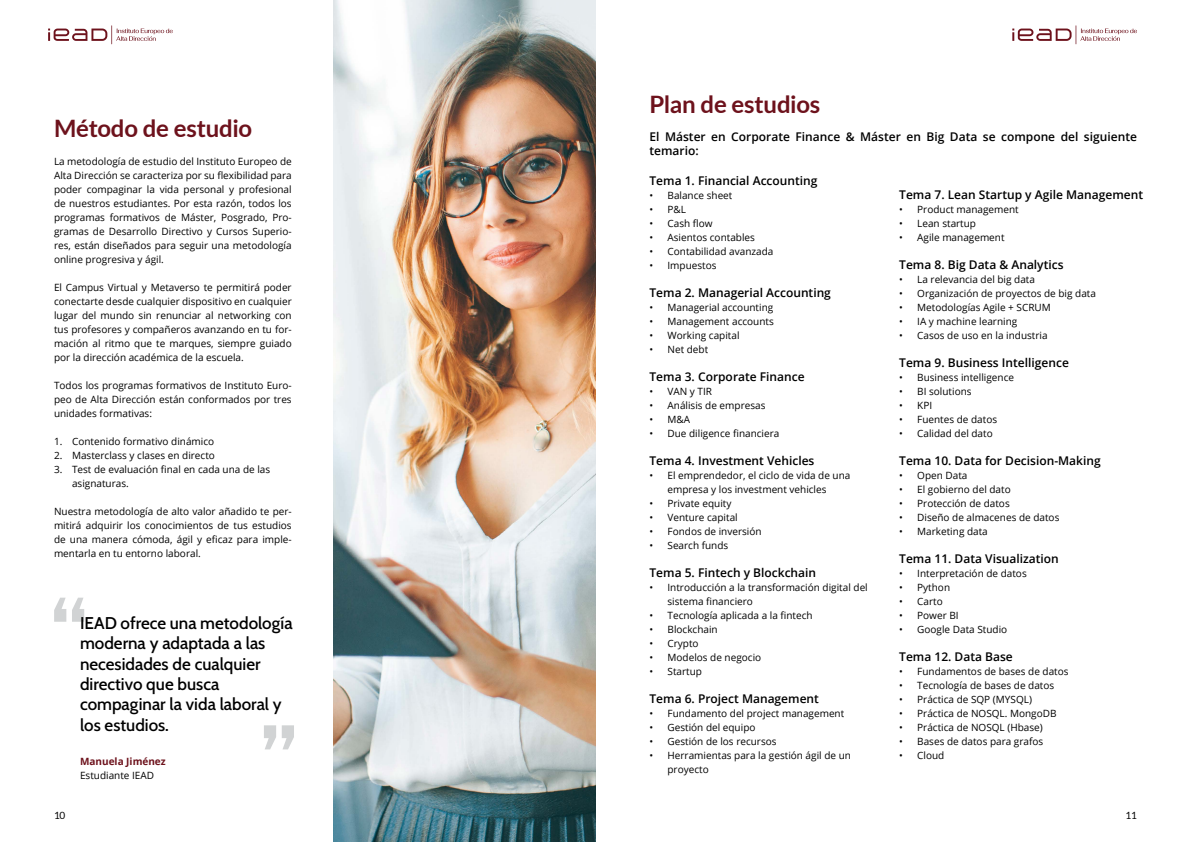
<style>
.page{position:relative;width:1191px;height:842px;background:#fff}
.page>*{position:absolute;margin:0;border:0;box-sizing:border-box;transform-origin:0 0}
.t1{font:94px "Cabin";color:#d1d3d4}
.t2{font:700 24px "Lato";letter-spacing:-.01em;color:#6d121c}
.t3{font:17px/20.4px "Cabin";color:#000}
.t4{font:600 12px/14px "Open Sans";color:#000}
.t5{font:10px/14px "Open Sans";color:#000;text-align:justify}
.t6{font:700 10px "Open Sans";color:#6d121c}
.t7{font:10px "Lato";color:#000}
</style>
<div class="page">
<img style="left:333px;top:0;width:262px;height:842px">
<svg style="left:1012px;top:25px;width:125px;height:19px"></svg>
<svg style="left:48px;top:25px;width:125px;height:19px"></svg>
<h2 class="t2" style="left:54px;top:114px;width:200px">Método de estudio</h2>
<p class="t5" style="left:54px;top:154px;width:239px">La metodología de estudio del Instituto Europeo de Alta Dirección se caracteriza por su flexibilidad para poder compaginar la vida personal y profesional de nuestros estudiantes. Por esta razón, todos los programas formativos de Máster, Posgrado, Pro&shy;gramas de Desarrollo Directivo y Cursos Superio&shy;res, están diseñados para seguir una metodología online progresiva y ágil.</p>
<p class="t5" style="left:54px;top:280px;width:239px">El Campus Virtual y Metaverso te permitirá poder conectarte desde cualquier dispositivo en cualquier lugar del mundo sin renunciar al networking con tus profesores y compañeros avanzando en tu for&shy;mación al ritmo que te marques, siempre guiado por la dirección académica de la escuela.</p>
<p class="t5" style="left:54px;top:378px;width:239px">Todos los programas formativos de Instituto Euro&shy;peo de Alta Dirección están conformados por tres unidades formativas:</p>
<p class="t5" style="left:54px;top:434px;width:162px">1. Contenido formativo dinámico</p>
<p class="t5" style="left:54px;top:448px;width:162px">2. Masterclass y clases en directo</p>
<p class="t5" style="left:72px;top:462px;width:200px;text-indent:-18px">3. Test de evaluación final en cada una de las asignaturas.</p>
<p class="t5" style="left:54px;top:504px;width:239px">Nuestra metodología de alto valor añadido te per&shy;mitirá adquirir los conocimientos de tus estudios de una manera cómoda, ágil y eficaz para imple&shy;mentarla en tu entorno laboral.</p>
<h1 class="t1" style="left:49px;top:558px;width:41px">“</h1>
<h3 class="t3" style="left:80px;top:611px;width:214px">IEAD ofrece una metodología moderna y adaptada a las necesidades de cualquier directivo que busca compaginar la vida laboral y los estudios.</h3>
<p class="t6" style="left:80px;top:754px;width:87px">Manuela Jiménez</p>
<p class="t5" style="left:80px;top:768px;width:76px">Estudiante IEAD</p>
<h1 class="t1" style="left:299px;top:789px;width:41px;rotate:-180deg">“</h1>
<h2 class="t2" style="left:649px;top:91px;width:172px">Plan de estudios</h2>
<p class="t4" style="left:649px;top:130px;width:489px">El Máster en Corporate Finance &amp; Máster en Big Data se compone del siguiente temario:</p>
<p class="t4" style="left:649px;top:173px;width:169px">Tema 1. Financial Accounting</p>
<p class="t5" style="left:649px;top:188px;width:84px">• Balance sheet</p>
<p class="t5" style="left:649px;top:202px;width:38px">• P&amp;L</p>
<p class="t5" style="left:649px;top:216px;width:65px">• Cash flow</p>
<p class="t5" style="left:649px;top:230px;width:107px">• Asientos contables</p>
<p class="t5" style="left:649px;top:244px;width:125px">• Contabilidad avanzada</p>
<p class="t5" style="left:649px;top:258px;width:69px">• Impuestos</p>
<p class="t4" style="left:649px;top:285px;width:183px">Tema 2. Managerial Accounting</p>
<p class="t5" style="left:649px;top:300px;width:125px">• Managerial accounting</p>
<p class="t5" style="left:649px;top:314px;width:126px">• Management accounts</p>
<p class="t5" style="left:649px;top:328px;width:91px">• Working capital</p>
<p class="t5" style="left:649px;top:342px;width:60px">• Net debt</p>
<p class="t4" style="left:649px;top:369px;width:157px">Tema 3. Corporate Finance</p>
<p class="t5" style="left:649px;top:384px;width:64px">• VAN y TIR</p>
<p class="t5" style="left:649px;top:398px;width:117px">• Análisis de empresas</p>
<p class="t5" style="left:649px;top:412px;width:42px">• M&amp;A</p>
<p class="t5" style="left:649px;top:426px;width:131px">• Due diligence financiera</p>
<p class="t4" style="left:649px;top:453px;width:166px">Tema 4. Investment Vehicles</p>
<p class="t5" style="left:649px;top:468px;width:202px;text-align:center">• El emprendedor, el ciclo de vida de una empresa y los investment vehicles</p>
<p class="t5" style="left:649px;top:496px;width:83px">• Private equity</p>
<p class="t5" style="left:649px;top:510px;width:90px">• Venture capital</p>
<p class="t5" style="left:649px;top:524px;width:114px">• Fondos de inversión</p>
<p class="t5" style="left:649px;top:538px;width:80px">• Search funds</p>
<p class="t4" style="left:649px;top:565px;width:168px">Tema 5. Fintech y Blockchain</p>
<p class="t5" style="left:667px;top:580px;width:202px;text-indent:-18px">• Introducción a la transformación digital del sistema financiero</p>
<p class="t5" style="left:649px;top:608px;width:165px">• Tecnología aplicada a la fintech</p>
<p class="t5" style="left:649px;top:622px;width:70px">• Blockchain</p>
<p class="t5" style="left:649px;top:636px;width:51px">• Crypto</p>
<p class="t5" style="left:649px;top:650px;width:113px">• Modelos de negocio</p>
<p class="t5" style="left:649px;top:664px;width:54px">• Startup</p>
<p class="t4" style="left:649px;top:691px;width:171px">Tema 6. Project Management</p>
<p class="t5" style="left:649px;top:706px;width:196px">• Fundamento del project management</p>
<p class="t5" style="left:649px;top:720px;width:107px">• Gestión del equipo</p>
<p class="t5" style="left:649px;top:734px;width:129px">• Gestión de los recursos</p>
<p class="t5" style="left:667px;top:748px;width:185px;text-indent:-18px">• Herramientas para la gestión ágil de un proyecto</p>
<p class="t4" style="left:899px;top:187px;width:245px">Tema 7. Lean Startup y Agile Management</p>
<p class="t5" style="left:899px;top:202px;width:121px">• Product management</p>
<p class="t5" style="left:899px;top:216px;width:78px">• Lean startup</p>
<p class="t5" style="left:899px;top:230px;width:107px">• Agile management</p>
<p class="t4" style="left:899px;top:257px;width:166px">Tema 8. Big Data &amp; Analytics</p>
<p class="t5" style="left:899px;top:272px;width:137px">• La relevancia del big data</p>
<p class="t5" style="left:899px;top:286px;width:198px">• Organización de proyectos de big data</p>
<p class="t5" style="left:899px;top:300px;width:153px">• Metodologías Agile + SCRUM</p>
<p class="t5" style="left:899px;top:314px;width:120px">• IA y machine learning</p>
<p class="t5" style="left:899px;top:328px;width:150px">• Casos de uso en la industria</p>
<p class="t4" style="left:899px;top:355px;width:171px">Tema 9. Business Intelligence</p>
<p class="t5" style="left:899px;top:370px;width:116px">• Business intelligence</p>
<p class="t5" style="left:899px;top:384px;width:74px">• BI solutions</p>
<p class="t5" style="left:899px;top:398px;width:34px">• KPI</p>
<p class="t5" style="left:899px;top:412px;width:99px">• Fuentes de datos</p>
<p class="t5" style="left:899px;top:426px;width:95px">• Calidad del dato</p>
<p class="t4" style="left:899px;top:453px;width:203px">Tema 10. Data for Decision-Making</p>
<p class="t5" style="left:899px;top:468px;width:70px">• Open Data</p>
<p class="t5" style="left:899px;top:482px;width:113px">• El gobierno del dato</p>
<p class="t5" style="left:899px;top:496px;width:112px">• Protección de datos</p>
<p class="t5" style="left:899px;top:510px;width:162px">• Diseño de almacenes de datos</p>
<p class="t5" style="left:899px;top:524px;width:90px">• Marketing data</p>
<p class="t4" style="left:899px;top:551px;width:161px">Tema 11. Data Visualization</p>
<p class="t5" style="left:899px;top:566px;width:129px">• Interpretación de datos</p>
<p class="t5" style="left:899px;top:580px;width:52px">• Python</p>
<p class="t5" style="left:899px;top:594px;width:45px">• Carto</p>
<p class="t5" style="left:899px;top:608px;width:61px">• Power BI</p>
<p class="t5" style="left:899px;top:622px;width:109px">• Google Data Studio</p>
<p class="t4" style="left:899px;top:649px;width:115px">Tema 12. Data Base</p>
<p class="t5" style="left:899px;top:664px;width:171px">• Fundamentos de bases de datos</p>
<p class="t5" style="left:899px;top:678px;width:156px">• Tecnología de bases de datos</p>
<p class="t5" style="left:899px;top:692px;width:134px">• Práctica de SQP (MYSQL)</p>
<p class="t5" style="left:899px;top:706px;width:159px">• Práctica de NOSQL. MongoDB</p>
<p class="t5" style="left:899px;top:720px;width:145px">• Práctica de NOSQL (Hbase)</p>
<p class="t5" style="left:899px;top:734px;width:146px">• Bases de datos para grafos</p>
<p class="t5" style="left:899px;top:748px;width:47px">• Cloud</p>
<p class="t7" style="left:54px;top:809px;width:13px">10</p>
<p class="t7" style="left:1125px;top:809px;width:13px">11</p>
</div>
